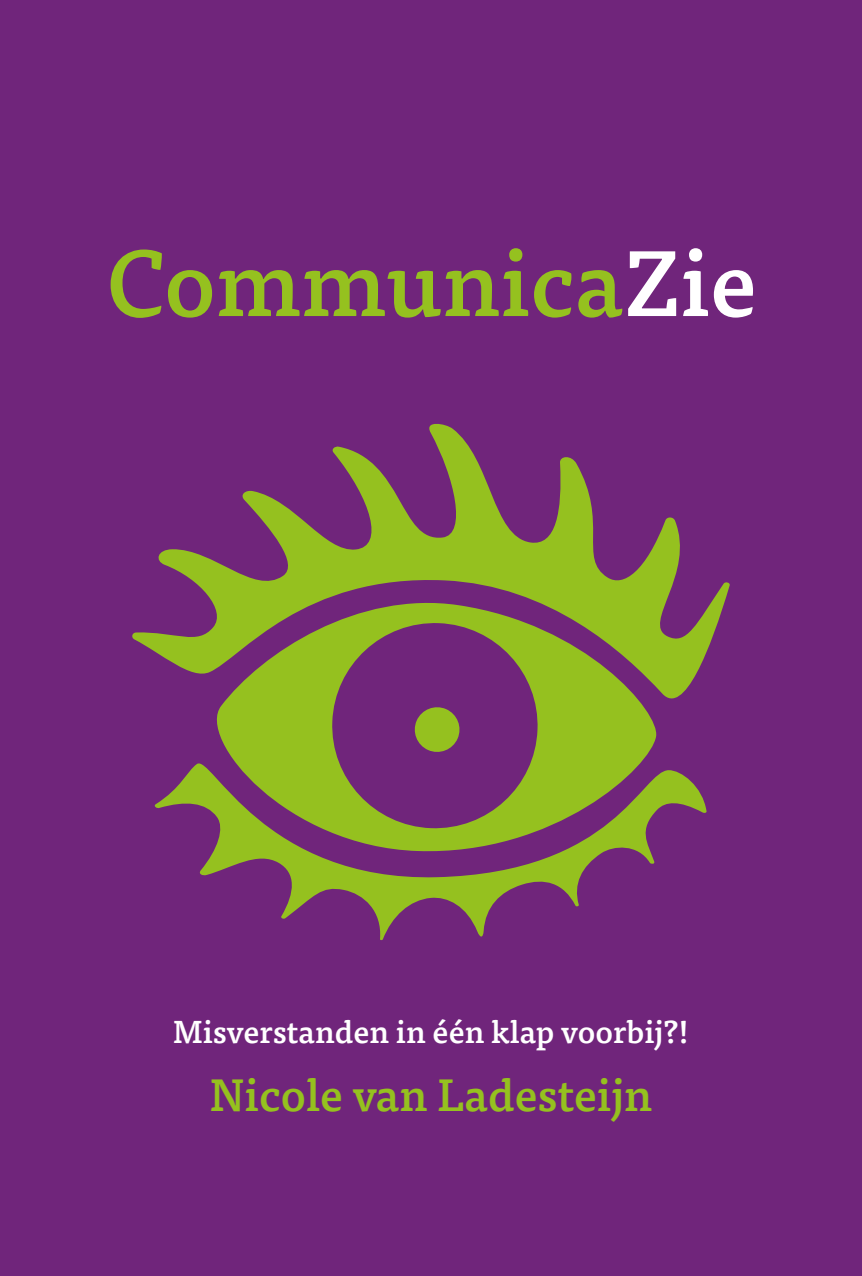
<style>
.page{position:relative;width:862px;height:1276px;background:#fff}
.page>*{position:absolute;margin:0;border:0;box-sizing:border-box;transform-origin:0 0}
.t1{font:500 92.25px "Tisa Pro";color:#95c11f}
.t2{font:500 45px "Tisa Pro";color:#95c11f}
.t3{font:500 31.5px "Tisa Pro";color:#fff}
.s1{color:#fff}
</style>
<div class="page">
<div style="left:0;top:0;width:861px;height:1276px;background:#70257b"></div>
<svg style="left:216px;top:717px;width:441px;height:36px;fill:#95c11f"></svg>
<svg style="left:132px;top:423px;width:598px;height:294px"></svg>
<svg style="left:154px;top:753px;width:552px;height:187px"></svg>
<svg style="left:411px;top:704px;width:51px;height:51px"></svg>
<h1 class="t1" style="left:106px;top:212px;width:652px">Communica<span class="s1">Zie</span></h1>
<p class="t3" style="left:172px;top:1008px;width:518px">Misverstanden in één klap voorbij?!</p>
<h2 class="t2" style="left:209px;top:1060px;width:444px">Nicole van Ladesteijn</h2>
</div>
